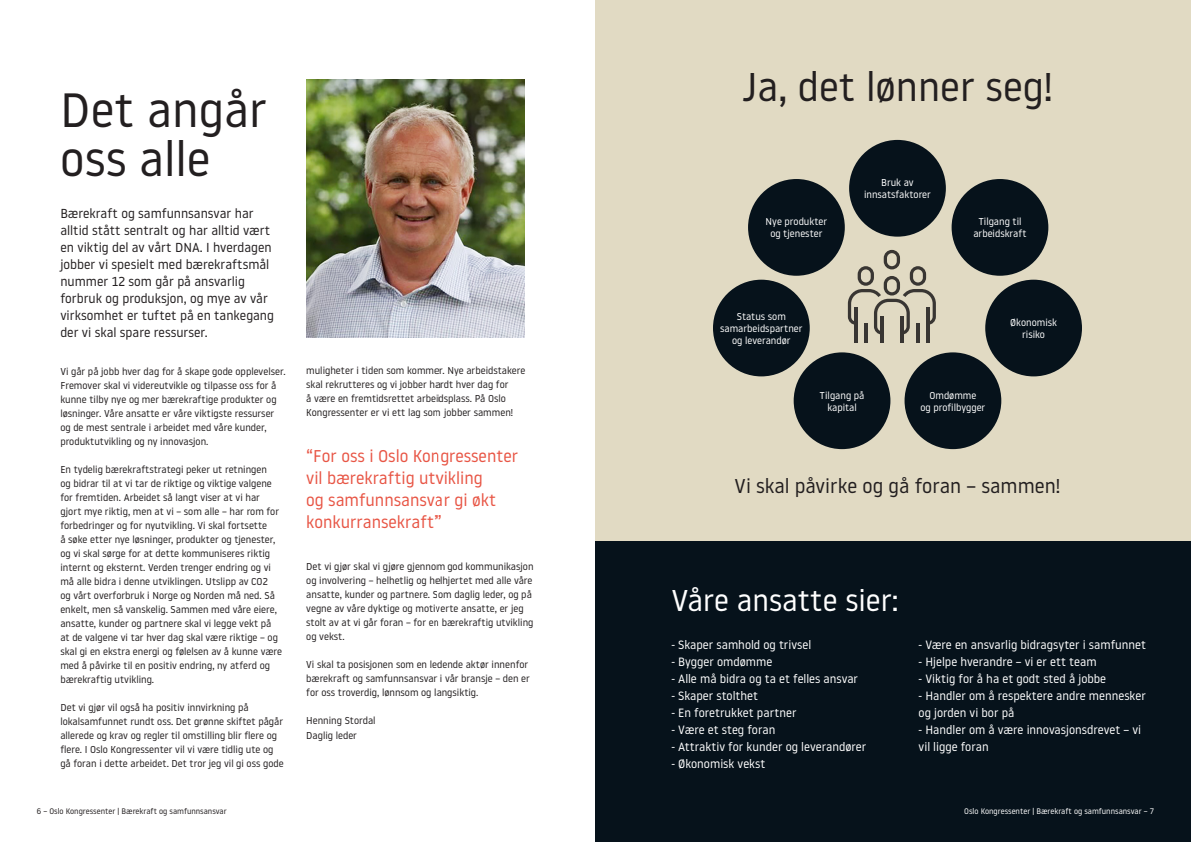
<style>
.page{position:relative;width:1191px;height:842px;background:#fff}
.page>*{position:absolute;margin:0;border:0;box-sizing:border-box;transform-origin:0 0}
.t1{font:48px/49.6px "Noway";color:#231f20}
.t2{font:40px "Noway";color:#231f20}
.t3{font:30px "Noway";color:#fff}
.t4{font:20px "Noway";color:#231f20}
.t5{font:17px/22px "Noway";color:#e85545}
.t6{font:13px/17px "Noway";color:#231f20}
.t7{font:12px/17px "Noway";color:#fff}
.t8{font:10px/14px "Noway";color:#231f20}
.t9{font:10px/12px "Noway";color:#fff;text-align:center}
.t10{font:8px "Noway";color:#231f20}
.t11{font:8px "Noway";color:#fff}
</style>
<div class="page">
<div style="left:595px;top:0;width:596px;height:547px;background:#e1dac3"></div>
<div style="left:595px;top:541px;width:596px;height:301px;background:#06121b"></div>
<hr style="left:880px;top:317px;width:3px;height:26px;background:#414043">
<hr style="left:900px;top:317px;width:3px;height:26px;background:#414043">
<hr style="left:926px;top:307px;width:3px;height:36px;background:#414043">
<hr style="left:916px;top:323px;width:3px;height:20px;background:#414043">
<hr style="left:854px;top:307px;width:3px;height:36px;background:#414043">
<hr style="left:864px;top:323px;width:3px;height:20px;background:#414043">
<svg style="left:848px;top:250px;width:88px;height:85px"></svg>
<div style="left:793px;top:352px;width:97px;height:97px;background:#06121b;border-radius:50%"></div>
<div style="left:904px;top:352px;width:97px;height:97px;background:#06121b;border-radius:50%"></div>
<div style="left:713px;top:280px;width:96px;height:96px;background:#06121b;border-radius:50%"></div>
<div style="left:985px;top:280px;width:97px;height:96px;background:#06121b;border-radius:50%"></div>
<div style="left:849px;top:140px;width:97px;height:97px;background:#06121b;border-radius:50%"></div>
<div style="left:951px;top:179px;width:97px;height:97px;background:#06121b;border-radius:50%"></div>
<div style="left:748px;top:179px;width:96px;height:97px;background:#06121b;border-radius:50%"></div>
<img style="left:306px;top:79px;width:219px;height:258px">
<p class="t1" style="left:60px;top:83px;width:208px">Det angår oss alle</p>
<p class="t6" style="left:60px;top:204px;width:215px">Bærekraft og samfunnsansvar har alltid stått sentralt og har alltid vært en viktig del av vårt DNA. I hverdagen jobber vi spesielt med bærekraftsmål nummer 12 som går på ansvarlig forbruk og produksjon, og mye av vår virksomhet er tuftet på en tankegang der vi skal spare ressurser.</p>
<p class="t8" style="left:60px;top:364px;width:227px">Vi går på jobb hver dag for å skape gode opplevelser.<br>Fremover skal vi videreutvikle og tilpasse oss for å kunne tilby nye og mer bærekraftige produkter og løsninger. Våre ansatte er våre viktigste ressurser og de mest sentrale i arbeidet med våre kunder, produktutvikling og ny innovasjon.</p>
<p class="t8" style="left:60px;top:462px;width:223px">En tydelig bærekraftstrategi peker ut retningen<br>og bidrar til at vi tar de riktige og viktige valgene for fremtiden. Arbeidet så langt viser at vi har gjort mye riktig, men at vi – som alle – har rom for forbedringer og for nyutvikling. Vi skal fortsette<br>å søke etter nye løsninger, produkter og tjenester, og vi skal sørge for at dette kommuniseres riktig internt og eksternt. Verden trenger endring og vi må alle bidra i denne utviklingen. Utslipp av CO2<br>og vårt overforbruk i Norge og Norden må ned. Så enkelt, men så vanskelig. Sammen med våre eiere, ansatte, kunder og partnere skal vi legge vekt på at de valgene vi tar hver dag skal være riktige – og skal gi en ekstra energi og følelsen av å kunne være med å påvirke til en positiv endring, ny atferd og bærekraftig utvikling.</p>
<p class="t8" style="left:60px;top:700px;width:225px">Det vi gjør vil også ha positiv innvirkning på lokalsamfunnet rundt oss. Det grønne skiftet pågår allerede og krav og regler til omstilling blir flere og flere. I Oslo Kongressenter vil vi være tidlig ute og gå foran i dette arbeidet. Det tror jeg vil gi oss gode</p>
<p class="t8" style="left:306px;top:363px;width:221px">muligheter i tiden som kommer. Nye arbeidstakere</p>
<p class="t8" style="left:306px;top:377px;width:208px">skal rekrutteres og vi jobber hardt hver dag for å være en fremtidsrettet arbeidsplass. På Oslo<br>Kongressenter er vi ett lag som jobber sammen!</p>
<p class="t5" style="left:306px;top:444px;width:214px">“For oss i Oslo Kongressenter vil bærekraftig utvikling<br>og samfunnsansvar gi økt konkurransekraft”</p>
<p class="t8" style="left:306px;top:559px;width:229px">Det vi gjør skal vi gjøre gjennom god kommunikasjon og involvering – helhetlig og helhjertet med alle våre ansatte, kunder og partnere. Som daglig leder, og på vegne av våre dyktige og motiverte ansatte, er jeg stolt av at vi går foran – for en bærekraftig utvikling og vekst.</p>
<p class="t8" style="left:306px;top:657px;width:225px">Vi skal ta posisjonen som en ledende aktør innenfor bærekraft og samfunnsansvar i vår bransje – den er for oss troverdig, lønnsom og langsiktig.</p>
<p class="t8" style="left:306px;top:712px;width:71px;line-height:15px">Henning Stordal<br>Daglig leder</p>
<p class="t2" style="left:742px;top:60px;width:312px">Ja, det lønner seg!</p>
<p class="t9" style="left:765px;top:215px;width:63px">Nye produkter</p>
<p class="t9" style="left:770px;top:227px;width:54px">og tjenester</p>
<p class="t9" style="left:720px;top:310px;width:84px">Status som samarbeidspartner</p>
<p class="t9" style="left:732px;top:334px;width:60px">og leverandør</p>
<p class="t9" style="left:881px;top:176px;width:34px">Bruk av</p>
<p class="t9" style="left:864px;top:188px;width:68px">innsatsfaktorer</p>
<p class="t9" style="left:973px;top:215px;width:55px">Tilgang til arbeidskraft</p>
<p class="t9" style="left:1010px;top:316px;width:48px">Økonomisk risiko</p>
<p class="t9" style="left:819px;top:389px;width:46px">Tilgang på</p>
<p class="t9" style="left:827px;top:401px;width:31px">kapital</p>
<p class="t9" style="left:920px;top:389px;width:66px">Omdømme<br>og profilbygger</p>
<p class="t4" style="left:734px;top:472px;width:327px">Vi skal påvirke og gå foran – sammen!</p>
<p class="t3" style="left:671px;top:581px;width:229px">Våre ansatte sier:</p>
<p class="t7" style="left:671px;top:636px;width:141px">- Skaper samhold og trivsel</p>
<p class="t7" style="left:671px;top:653px;width:102px">- Bygger omdømme</p>
<p class="t7" style="left:671px;top:670px;width:188px">- Alle må bidra og ta et felles ansvar</p>
<p class="t7" style="left:671px;top:687px;width:88px">- Skaper stolthet</p>
<p class="t7" style="left:671px;top:704px;width:127px">- En foretrukket partner</p>
<p class="t7" style="left:671px;top:721px;width:105px">- Være et steg foran</p>
<p class="t7" style="left:671px;top:738px;width:196px">- Attraktiv for kunder og leverandører</p>
<p class="t7" style="left:671px;top:755px;width:96px">- Økonomisk vekst</p>
<p class="t7" style="left:918px;top:636px;width:229px">- Være en ansvarlig bidragsyter i samfunnet</p>
<p class="t7" style="left:918px;top:653px;width:180px">- Hjelpe hverandre – vi er ett team</p>
<p class="t7" style="left:918px;top:670px;width:189px">- Viktig for å ha et godt sted å jobbe</p>
<p class="t7" style="left:918px;top:687px;width:229px">- Handler om å respektere andre mennesker og jorden vi bor på</p>
<p class="t7" style="left:918px;top:721px;width:224px">- Handler om å være innovasjonsdrevet – vi vil ligge foran</p>
<p class="t10" style="left:37px;top:806px;width:191px">6 – Oslo Kongressenter | Bærekraft og samfunnsansvar</p>
<p class="t11" style="left:964px;top:806px;width:191px">Oslo Kongressenter | Bærekraft og samfunnsansvar – 7</p>
</div>
